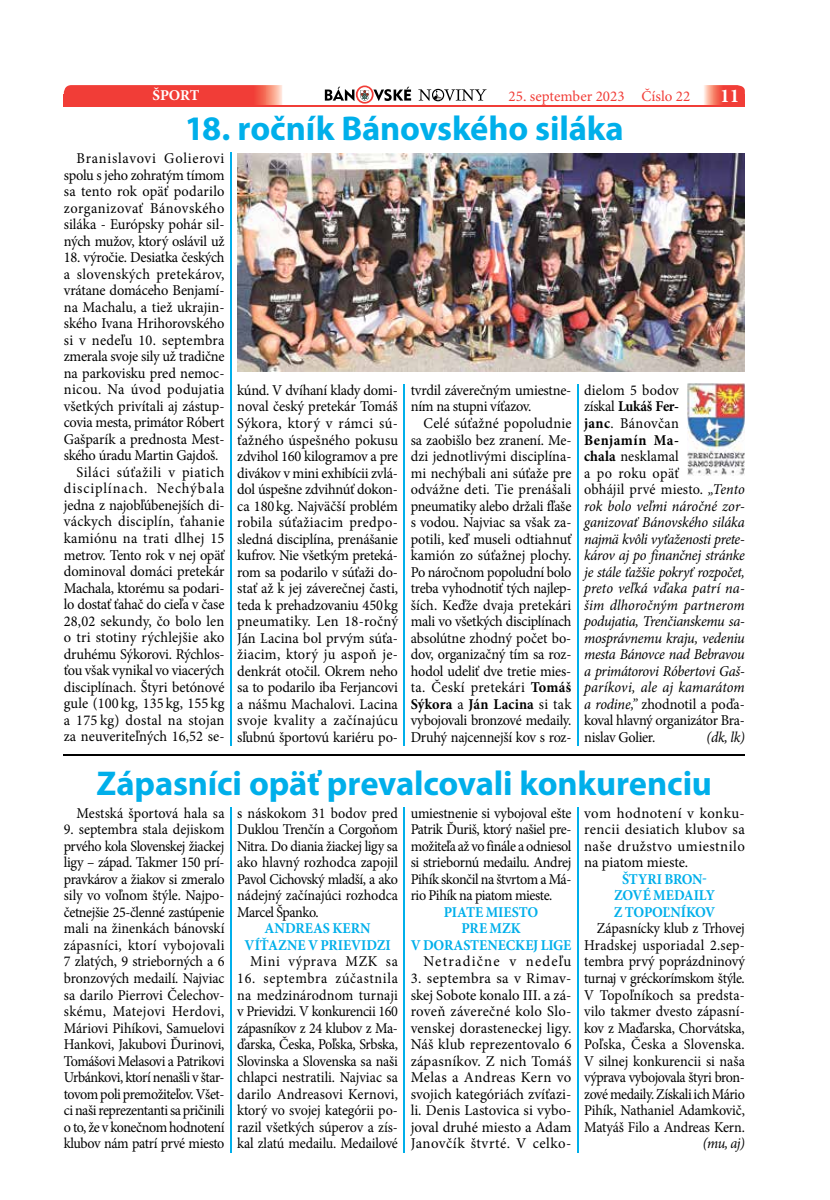
<style>
.page{position:relative;width:830px;height:1200px;background:#fff}
.page>*{position:absolute;margin:0;border:0;box-sizing:border-box;transform-origin:0 0}
.t1{font:700 34.5px "Myriad Pro";letter-spacing:-.005em;color:#00afea}
.t2{font:700 19.5px "Minion Pro";color:#fff}
.t3{font:15px/16.5px "Minion Pro";letter-spacing:-.01em;color:#000;text-align:justify;scale:.94 1}
.t4{font:15px/16.5px "Minion Pro";letter-spacing:-.01em;color:#000;text-align:justify;scale:.96 1}
.t5{font:15px/16.5px "Minion Pro";letter-spacing:-.01em;color:#000;text-align:justify;scale:.95 1}
.t6{font:italic 15px/16.5px "Minion Pro";letter-spacing:-.015em;color:#000;scale:.95 1}
.t7{font:15px/16.5px "Minion Pro";letter-spacing:-.01em;color:#000;text-align:justify}
.t8{font:15px "Minion Pro";letter-spacing:.025em;color:#000;scale:.96 1}
.t9{font:700 15px/16.5px "Minion Pro";letter-spacing:-.005em;color:#00afea;text-align:center;scale:.94 1}
.t10{font:15px "Minion Pro";letter-spacing:.015em;color:#000;scale:.96 1}
.t11{font:15px "Minion Pro";color:#f13d37}
.t12{font:15px "Minion Pro";letter-spacing:.035em;color:#000;scale:.96 1}
.t13{font:15px "Minion Pro";letter-spacing:.065em;color:#000;scale:.96 1}
.t14{font:15px "Minion Pro";letter-spacing:.01em;color:#000;scale:.96 1}
.t15{font:15px "Minion Pro";letter-spacing:.02em;color:#000;scale:.96 1}
.t16{font:15px "Minion Pro";letter-spacing:.01em;color:#000;scale:.94 1}
.t17{font:15px "Minion Pro";letter-spacing:.08em;color:#000}
.t18{font:15px "Minion Pro";letter-spacing:.05em;color:#000;scale:.94 1}
.t19{font:italic 15px "Minion Pro";letter-spacing:-.015em;color:#000;scale:.94 1}
.t20{font:700 15px "Minion Pro";letter-spacing:-.015em;color:#fff}
.s1{font-style:normal}
.s2{font-weight:700;font-style:normal}
.s3{font-weight:700}
</style>
<div class="page">
<svg style="left:325px;top:85px;width:86px;height:19px"></svg>
<svg style="left:418px;top:89px;width:68px;height:12px"></svg>
<svg style="left:64px;top:85px;width:218px;height:20px;background:#f14841"></svg>
<svg style="left:704px;top:85px;width:40px;height:20px"></svg>
<hr style="left:74px;top:105px;width:658px;height:1px;background:#f13d37">
<div style="left:64px;top:94px;width:17px;height:12px;background:#f13d37"></div>
<div style="left:727px;top:94px;width:17px;height:12px;background:#f13d37"></div>
<hr style="left:230px;top:152px;width:1px;height:593px;background:#00afea">
<hr style="left:403px;top:384px;width:2px;height:361px;background:#00afea">
<hr style="left:576px;top:384px;width:2px;height:361px;background:#00afea">
<img style="left:237px;top:154px;width:507px;height:217px">
<hr style="left:230px;top:806px;width:1px;height:345px;background:#00afea">
<hr style="left:403px;top:806px;width:2px;height:345px;background:#00afea">
<hr style="left:576px;top:806px;width:2px;height:345px;background:#00afea">
<hr style="left:64px;top:754px;width:680px;height:2px;background:#000">
<img style="left:687px;top:383px;width:57px;height:92px">
<p class="t20" style="left:152px;top:85px;width:48px">ŠPORT</p>
<p class="t11" style="left:508px;top:86px;width:183px">25. september 2023 Číslo 22</p>
<h2 class="t2" style="left:719px;top:82px;width:21px">11</h2>
<h1 class="t1" style="left:185px;top:106px;width:440px">18. ročník Bánovského siláka</h1>
<p class="t4" style="left:64px;top:150px;width:169px;text-indent:13px">Branislavovi Golierovi spolu s jeho zohratým tímom sa tento rok opäť podarilo zorganizovať Bánovského siláka - Európsky pohár sil&shy;ných mužov, ktorý oslávil už</p>
<p class="t4" style="left:64px;top:249px;width:169px">18. výročie. Desiatka českých</p>
<p class="t8" style="left:64px;top:264px;width:169px">a slovenských pretekárov,</p>
<p class="t4" style="left:64px;top:282px;width:169px">vrátane domáceho Benjamí-</p>
<p class="t4" style="left:64px;top:299px;width:169px">na Machalu, a tiež ukrajin-</p>
<p class="t4" style="left:64px;top:315px;width:169px">ského Ivana Hrihorovského</p>
<p class="t8" style="left:64px;top:330px;width:169px">si v nedeľu 10. septembra</p>
<p class="t4" style="left:64px;top:348px;width:169px">zmerala svoje sily už tradične</p>
<p class="t4" style="left:64px;top:365px;width:169px">na parkovisku pred nemoc-</p>
<p class="t8" style="left:64px;top:379px;width:169px">nicou. Na úvod podujatia</p>
<p class="t4" style="left:64px;top:398px;width:169px">všetkých privítali aj zástup-</p>
<p class="t4" style="left:64px;top:414px;width:169px">covia mesta, primátor Róbert</p>
<p class="t4" style="left:64px;top:431px;width:169px">Gašparík a prednosta Mest-</p>
<p class="t4" style="left:64px;top:447px;width:162px">ského úradu Martin Gajdoš.</p>
<p class="t12" style="left:77px;top:462px;width:155px">Siláci súťažili v piatich</p>
<p class="t13" style="left:64px;top:478px;width:169px">disciplínach. Nechýbala</p>
<p class="t4" style="left:64px;top:497px;width:169px">jedna z najobľúbenejších di-</p>
<p class="t8" style="left:64px;top:511px;width:169px">váckych disciplín, ťahanie</p>
<p class="t15" style="left:64px;top:528px;width:169px">kamiónu na trati dlhej 15</p>
<p class="t4" style="left:64px;top:546px;width:169px">metrov. Tento rok v nej opäť</p>
<p class="t4" style="left:64px;top:563px;width:169px">dominoval domáci pretekár</p>
<p class="t4" style="left:64px;top:579px;width:169px">Machala, ktorému sa podari-</p>
<p class="t4" style="left:64px;top:596px;width:169px">lo dostať ťahač do cieľa v čase</p>
<p class="t14" style="left:64px;top:610px;width:169px">28,02 sekundy, čo bolo len</p>
<p class="t10" style="left:64px;top:627px;width:169px">o tri stotiny rýchlejšie ako</p>
<p class="t4" style="left:64px;top:645px;width:169px">druhému Sýkorovi. Rýchlos-</p>
<p class="t4" style="left:64px;top:662px;width:169px">ťou však vynikal vo viacerých</p>
<p class="t4" style="left:64px;top:678px;width:169px">disciplínach. Štyri betónové</p>
<p class="t4" style="left:64px;top:695px;width:169px">gule (100 kg, 135 kg, 155 kg</p>
<p class="t8" style="left:64px;top:709px;width:169px">a 175 kg) dostal na stojan</p>
<p class="t4" style="left:64px;top:728px;width:169px">za neuveriteľných 16,52 se-</p>
<p class="t4" style="left:237px;top:382px;width:169px">kúnd. V dvíhaní klady domi&shy;noval český pretekár Tomáš Sýkora, ktorý v rámci sú&shy;ťažného úspešného pokusu zdvihol 160 kilogramov a pre divákov v mini exhibícii zvlá&shy;dol úspešne zdvihnúť dokon&shy;ca 180 kg. Najväčší problém robila súťažiacim predpo&shy;sledná disciplína, prenášanie kufrov. Nie všetkým preteká&shy;rom sa podarilo v súťaži do&shy;stať až k jej záverečnej časti, teda k prehadzovaniu 450 kg pneumatiky. Len 18-ročný Ján Lacina bol prvým súťa&shy;žiacim, ktorý ju aspoň je&shy;denkrát otočil. Okrem neho sa to podarilo iba Ferjancovi a nášmu Machalovi. Lacina svoje kvality a začínajúcu sľubnú športovú kariéru po-</p>
<p class="t4" style="left:410px;top:382px;width:169px">tvrdil záverečným umiestne&shy;ním na stupni víťazov.</p>
<p class="t6" style="left:584px;top:382px;width:170px"><span class="s1">dielom 5 bodov<br>získal</span> <span class="s2">Lukáš Fer-<br>janc</span><span class="s1">. Bánovčan<br></span><span class="s2">Benjamín Ma-<br>chala</span> <span class="s1">nesklamal<br>a po roku opäť<br>obhájil prvé miesto.</span> „Tento rok bolo veľmi náročné zor&shy;ganizovať Bánovského siláka najmä kvôli vyťaženosti prete&shy;károv aj po finančnej stránke je stále ťažšie pokryť rozpočet, preto veľká vďaka patrí na&shy;šim dlhoročným partnerom podujatia, Trenčianskemu sa&shy;mosprávnemu kraju, vedeniu mesta Bánovce nad Bebravou a primátorovi Róbertovi Gaš&shy;paríkovi, ale aj kamarátom a rodine,” <span class="s1">zhodnotil a poďa&shy;koval hlavný organizátor Bra&shy;nislav Golier.</span></p>
<p class="t5" style="left:410px;top:415px;width:171px;text-indent:13px">Celé súťažné popoludnie sa zaobišlo bez zranení. Me&shy;dzi jednotlivými disciplína&shy;mi nechýbali ani súťaže pre odvážne deti. Tie prenášali pneumatiky alebo držali fľaše s vodou. Najviac sa však za&shy;potili, keď museli odtiahnuť kamión zo súťažnej plochy.<br>Po náročnom popoludní bolo treba vyhodnotiť tých najlep&shy;ších. Keďže dvaja pretekári mali vo všetkých disciplínach absolútne zhodný počet bo&shy;dov, organizačný tím sa roz&shy;hodol udeliť dve tretie mies&shy;ta. Českí pretekári <span class="s3">Tomáš Sýkora</span> a <span class="s3">Ján Lacina</span> si tak vybojovali bronzové medaily.<br>Druhý najcennejší kov s roz-</p>
<p class="t6" style="left:706px;top:728px;width:42px">(dk, lk)</p>
<h1 class="t1" style="left:97px;top:760px;width:616px">Zápasníci opäť prevalcovali konkurenciu</h1>
<p class="t16" style="left:77px;top:802px;width:159px">Mestská športová hala sa</p>
<p class="t3" style="left:64px;top:821px;width:172px">9. septembra stala dejiskom prvého kola Slovenskej žiackej ligy – západ. Takmer 150 prí&shy;pravkárov a žiakov si zmeralo sily vo voľnom štýle. Najpo&shy;četnejšie 25-členné zastúpenie mali na žinenkách bánovskí zápasníci, ktorí vybojovali 7 zlatých, 9 strieborných a 6 bronzových medailí. Najviac sa darilo Pierrovi Čelechov&shy;skému, Matejovi Herdovi, Máriovi Pihíkovi, Samuelovi Hankovi, Jakubovi Ďurinovi, Tomášovi Melasovi a Patrikovi Urbánkovi, ktorí nenašli v štar&shy;tovom poli premožiteľov. Všet&shy;ci naši reprezentanti sa pričinili o to, že v konečnom hodnotení klubov nám patrí prvé miesto</p>
<p class="t3" style="left:237px;top:804px;width:172px">s náskokom 31 bodov pred Duklou Trenčín a Corgoňom Nitra. Do diania žiackej ligy sa ako hlavný rozhodca zapojil Pavol Cichovský mladší, a ako nádejný začínajúci rozhodca Marcel Španko.</p>
<p class="t9" style="left:244px;top:919px;width:157px">ANDREAS KERN<br>VÍŤAZNE V PRIEVIDZI</p>
<p class="t18" style="left:250px;top:951px;width:159px">Mini výprava MZK sa</p>
<p class="t3" style="left:237px;top:969px;width:172px">16. septembra zúčastnila na medzinárodnom turnaji v Prievidzi. V konkurencii 160 zápasníkov z 24 klubov z Ma&shy;ďarska, Česka, Poľska, Srbska, Slovinska a Slovenska sa naši chlapci nestratili. Najviac sa darilo Andreasovi Kernovi, ktorý vo svojej kategórii po&shy;razil všetkých súperov a zís&shy;kal zlatú medailu. Medailové</p>
<p class="t7" style="left:584px;top:804px;width:162px">vom hodnotení v konku&shy;rencii desiatich klubov sa naše družstvo umiestnilo na piatom mieste.</p>
<p class="t9" style="left:613px;top:870px;width:109px">ŠTYRI BRON-<br>ZOVÉ MEDAILY<br>Z TOPOĽNÍKOV</p>
<p class="t3" style="left:584px;top:920px;width:172px;text-indent:13px">Zápasnícky klub z Trhovej Hradskej usporiadal 2.sep&shy;tembra prvý poprázdninový turnaj v gréckorímskom štýle.<br>V Topoľníkoch sa predsta&shy;vilo takmer dvesto zápasní&shy;kov z Maďarska, Chorvátska, Poľska, Česka a Slovenska.<br>V silnej konkurencii si naša výprava vybojovala štyri bron&shy;zové medaily. Získali ich Mário Pihík, Nathaniel Adamkovič, Matyáš Filo a Andreas Kern.</p>
<p class="t19" style="left:702px;top:1132px;width:46px">(mu, aj)</p>
<p class="t3" style="left:410px;top:804px;width:172px">umiestnenie si vybojoval ešte Patrik Ďuriš, ktorý našiel pre&shy;možiteľa až vo finále a odniesol si striebornú medailu. Andrej Pihík skončil na štvrtom a Má&shy;rio Pihík na piatom mieste.</p>
<p class="t9" style="left:410px;top:903px;width:172px">PIATE MIESTO<br>PRE MZK<br>V DORASTENECKEJ LIGE</p>
<p class="t17" style="left:423px;top:951px;width:149px">Netradične v nedeľu</p>
<p class="t7" style="left:410px;top:969px;width:162px">3. septembra sa v Rimav&shy;skej Sobote konalo III. a zá&shy;roveň záverečné kolo Slo&shy;venskej dorasteneckej ligy.<br>Náš klub reprezentovalo 6 zápasníkov. Z nich Tomáš Melas a Andreas Kern vo svojich kategóriách zvíťazi&shy;li. Denis Lastovica si vybo&shy;joval druhé miesto a Adam Janovčík štvrté. V celko-</p>
</div>
